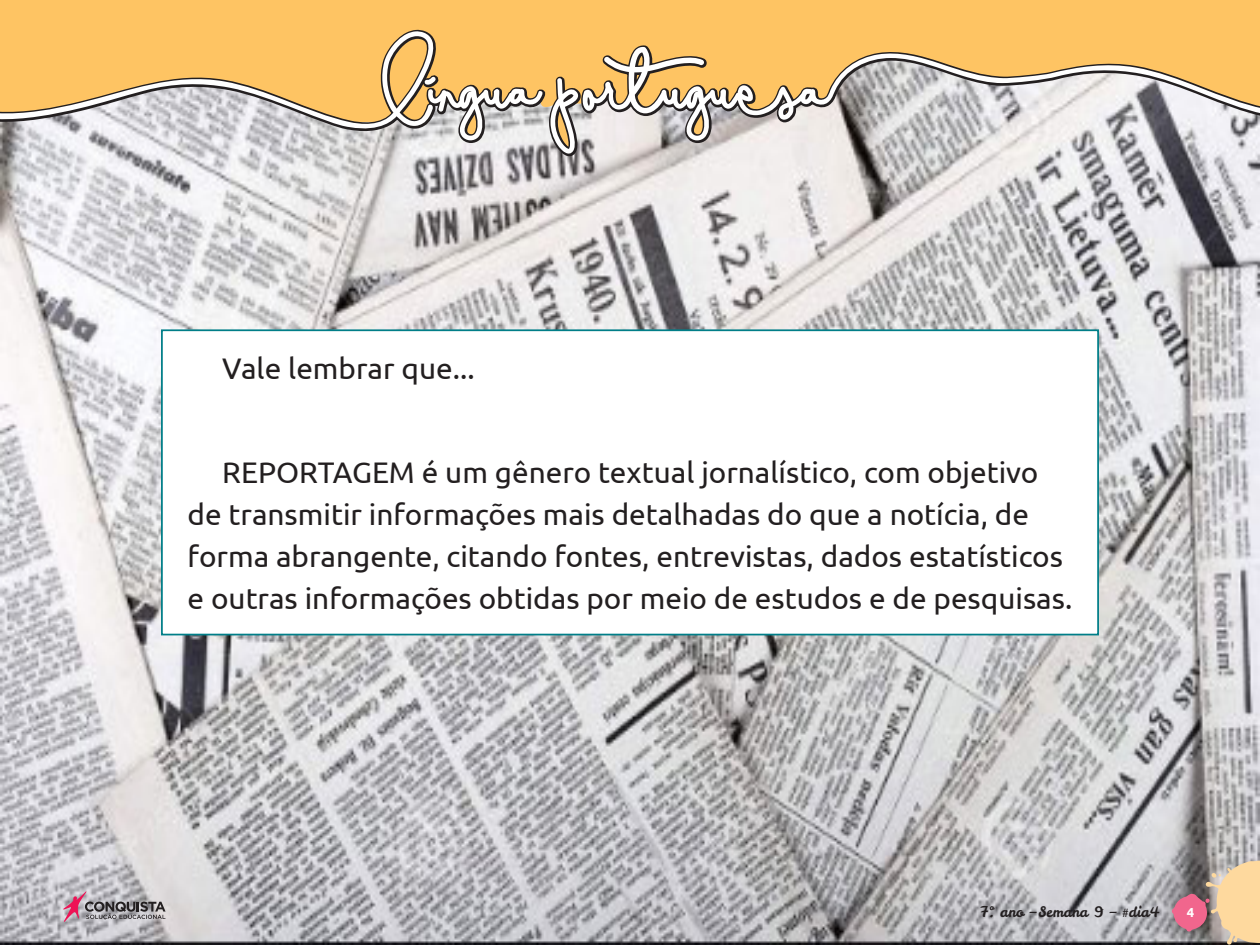
<style>
.page{position:relative;width:1260px;height:945px;background:#fff}
.page>*{position:absolute;margin:0;border:0;box-sizing:border-box;transform-origin:0 0}
._01_Texto_Geral{font:29.75px/42px "Ubuntu";color:#231f20}
.t1{font:14.35px "Leckerli One";color:#231f20}
.t2{font:700 13.12px "Ubuntu";color:#fff}
</style>
<div class="page">
<img style="left:0;top:160px;width:1260px;height:785px">
<svg style="left:1172px;top:861px;width:88px;height:84px;background:#c19f8c"></svg>
<svg style="left:63px;top:891px;width:103px;height:31px;background:#a798a0"></svg>
<svg style="left:0;top:0;width:1260px;height:160px;background:#f5c574"></svg>
<svg style="left:0;top:31px;width:1260px;height:123px;background:#ddc298"></svg>
<div style="left:162px;top:330px;width:936px;height:305px;background:#fff"></div>
<div style="left:161px;top:329px;width:938px;height:306px;border:2px solid #007e88"></div>
<p class="_01_Texto_Geral" style="left:222px;top:347px;width:254px">Vale lembrar que...</p>
<p class="_01_Texto_Geral" style="left:188px;top:450px;width:886px;text-indent:35px">REPORTAGEM é um gênero textual jornalístico, com objetivo de transmitir informações mais detalhadas do que a notícia, de forma abrangente, citando fontes, entrevistas, dados estatísticos e outras informações obtidas por meio de estudos e de pesquisas.</p>
<p class="t1" style="left:980px;top:903px;width:181px">7º. ano – Semana 9 – #dia4</p>
<p class="t2" style="left:1187px;top:905px;width:9px">4</p>
</div>
